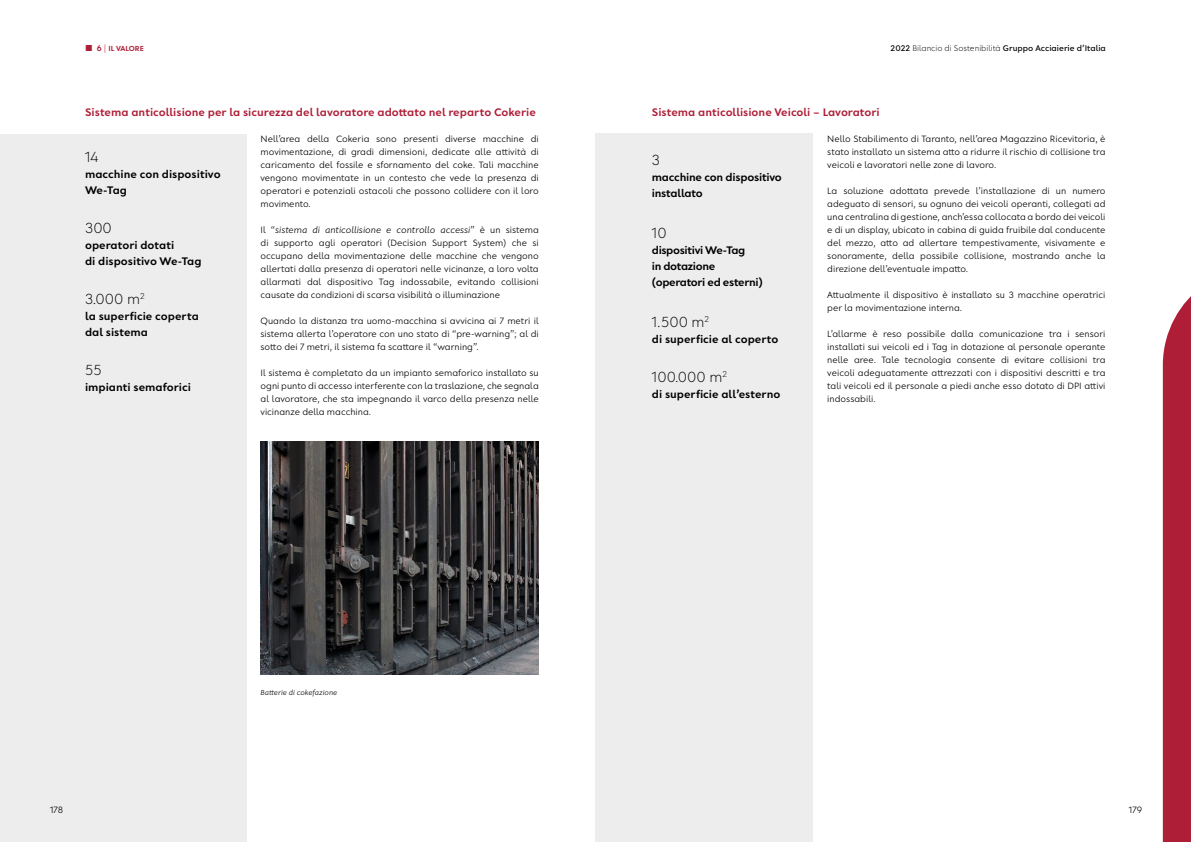
<style>
.page{position:relative;width:1191px;height:842px;background:#fff}
.page>*{position:absolute;margin:0;border:0;box-sizing:border-box;transform-origin:0 0}
.t1{font:300 16px "Larryline";color:#000}
.t2{font:600 12px/16px "Larryline";color:#000}
.t3{font:600 12px "Larryline";color:#ae1e37}
.t4{font:600 12px/16px "Larryline";letter-spacing:-.03em;color:#000}
.t5{font:600 12px/16px "Larryline";letter-spacing:-.02em;color:#000}
.t6{font:10px/13px "Larryline";color:#000;text-align:justify}
.t7{font:500 9px "Larryline";color:#000}
.t8{font:italic 8px "Larryline";color:#000}
.t9{font:600 8px "Larryline";color:#ae1e37}
.s1{font-size:9.5px}
.s2{font-size:9px}
.s3{font-weight:400;font-size:9px}
.s4{font-style:italic}
.s5{font-weight:300}
</style>
<div class="page">
<svg style="left:1162px;top:296px;width:29px;height:546px;background:#b32d44"></svg>
<div style="left:0;top:135px;width:246px;height:707px;background:#ededed"></div>
<div style="left:595px;top:134px;width:218px;height:708px;background:#ededed"></div>
<img style="left:260px;top:441px;width:279px;height:234px">
<p class="t9" style="left:85px;top:44px;width:60px"><span class="s1">■</span> <span class="s2">6</span> <span class="s3">|</span> IL VALORE</p>
<p class="t3" style="left:85px;top:105px;width:452px">Sistema anticollisione per la sicurezza del lavoratore adottato nel reparto Cokerie</p>
<h1 class="t1" style="left:85px;top:147px;width:15px">14</h1>
<p class="t2" style="left:85px;top:166px;width:137px">macchine con dispositivo<br>We-Tag</p>
<h1 class="t1" style="left:85px;top:219px;width:28px">300</h1>
<p class="t2" style="left:85px;top:237px;width:118px">operatori dotati<br>di dispositivo We-Tag</p>
<h1 class="t1" style="left:85px;top:290px;width:61px">3.000 m<sup>2</sup></h1>
<p class="t2" style="left:85px;top:309px;width:115px">la superficie coperta dal sistema</p>
<h1 class="t1" style="left:85px;top:361px;width:18px">55</h1>
<p class="t2" style="left:85px;top:380px;width:107px">impianti semaforici</p>
<p class="t6" style="left:260px;top:132px;width:280px">Nell’area della Cokeria sono presenti diverse macchine di movimentazione, di gradi dimensioni, dedicate alle attività di caricamento del fossile e sfornamento del coke. Tali macchine vengono movimentate in un contesto che vede la presenza di operatori e potenziali ostacoli che possono collidere con il loro movimento.</p>
<p class="t6" style="left:260px;top:223px;width:280px">Il “<span class="s4">sistema di anticollisione e controllo accessi</span>” è un sistema di supporto agli operatori (Decision Support System) che si occupano della movimentazione delle macchine che vengono allertati dalla presenza di operatori nelle vicinanze, a loro volta allarmati dal dispositivo Tag indossabile, evitando collisioni causate da condizioni di scarsa visibilità o illuminazione</p>
<p class="t6" style="left:260px;top:314px;width:280px">Quando la distanza tra uomo-macchina si avvicina ai 7 metri il sistema allerta l’operatore con uno stato di “pre-warning”; al di sotto dei 7 metri, il sistema fa scattare il “warning”.</p>
<p class="t6" style="left:260px;top:366px;width:280px">Il sistema è completato da un impianto semaforico installato su ogni punto di accesso interferente con la traslazione, che segnala al lavoratore, che sta impegnando il varco della presenza nelle vicinanze della macchina.</p>
<p class="t6" style="left:50px;top:804px;width:15px">178</p>
<p class="t8" style="left:260px;top:688px;width:78px">Batterie di cokefazione</p>
<p class="t7" style="left:890px;top:43px;width:217px">2022 <span class="s5">Bilancio di Sostenibilità</span> Gruppo Acciaierie d’Italia</p>
<p class="t3" style="left:652px;top:105px;width:229px">Sistema anticollisione Veicoli – Lavoratori</p>
<h1 class="t1" style="left:652px;top:150px;width:10px">3</h1>
<p class="t5" style="left:652px;top:169px;width:132px">macchine con dispositivo installato</p>
<h1 class="t1" style="left:652px;top:224px;width:16px">10</h1>
<p class="t4" style="left:652px;top:242px;width:112px">dispositivi We-Tag<br>in dotazione (operatori ed esterni)</p>
<p class="t6" style="left:827px;top:132px;width:280px">Nello Stabilimento di Taranto, nell’area Magazzino Ricevitoria, è stato installato un sistema atto a ridurre il rischio di collisione tra veicoli e lavoratori nelle zone di lavoro.</p>
<p class="t6" style="left:827px;top:184px;width:280px">La soluzione adottata prevede l’installazione di un numero adeguato di sensori, su ognuno dei veicoli operanti, collegati ad una centralina di gestione, anch’essa collocata a bordo dei veicoli e di un display, ubicato in cabina di guida fruibile dal conducente del mezzo, atto ad allertare tempestivamente, visivamente e sonoramente, della possibile collisione, mostrando anche la direzione dell’eventuale impatto.</p>
<p class="t6" style="left:827px;top:288px;width:280px">Attualmente il dispositivo è installato su 3 macchine operatrici per la movimentazione interna.</p>
<p class="t6" style="left:827px;top:327px;width:280px">L’allarme è reso possibile dalla comunicazione tra i sensori installati sui veicoli ed i Tag in dotazione al personale operante nelle aree. Tale tecnologia consente di evitare collisioni tra veicoli adeguatamente attrezzati con i dispositivi descritti e tra tali veicoli ed il personale a piedi anche esso dotato di DPI attivi indossabili.</p>
<h1 class="t1" style="left:652px;top:313px;width:59px">1.500 m<sup>2</sup></h1>
<p class="t2" style="left:652px;top:331px;width:128px">di superficie al coperto</p>
<h1 class="t1" style="left:652px;top:368px;width:77px">100.000 m<sup>2</sup></h1>
<p class="t2" style="left:652px;top:386px;width:130px">di superficie all’esterno</p>
<p class="t6" style="left:1128px;top:804px;width:15px">179</p>
</div>
